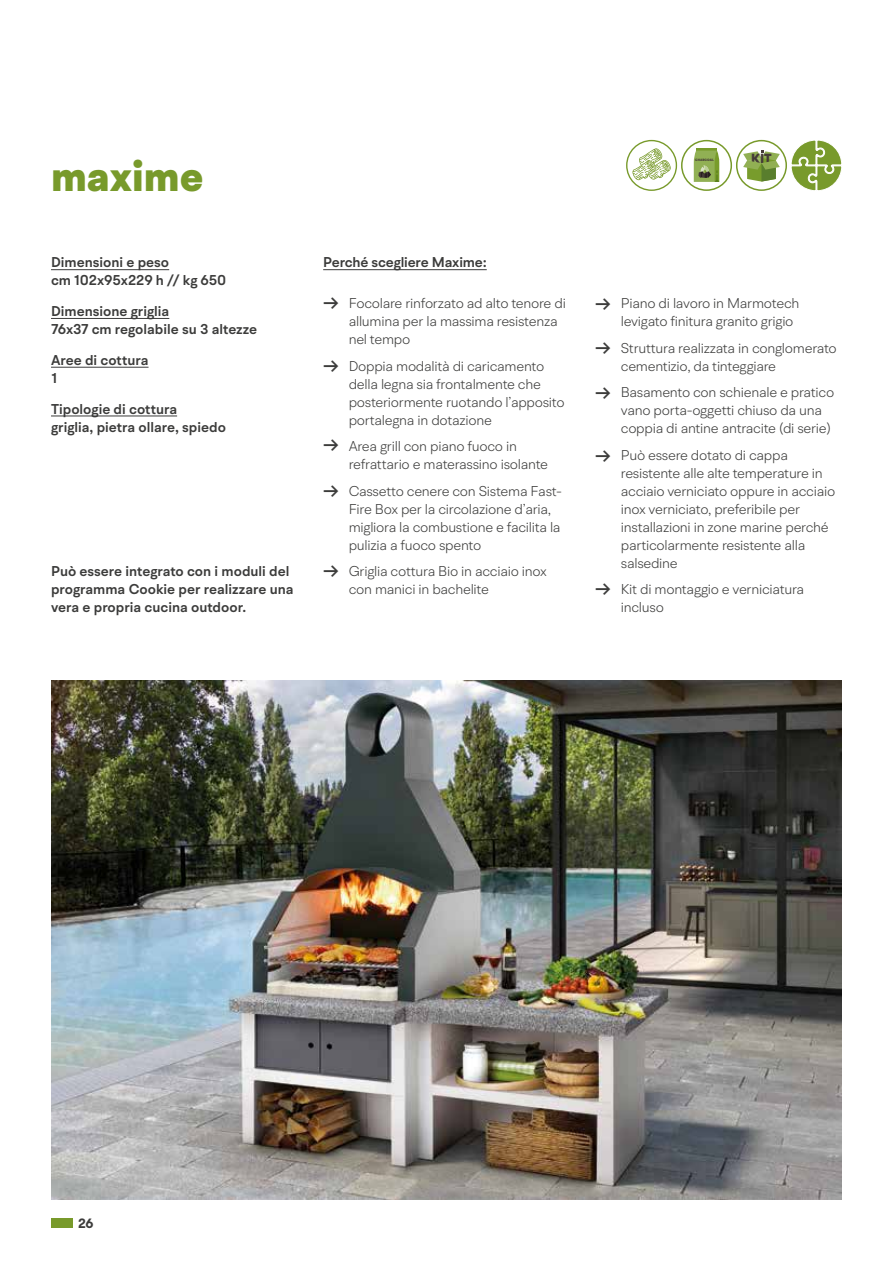
<style>
.page{position:relative;width:893px;height:1263px;background:#fff}
.page>*{position:absolute;margin:0;border:0;box-sizing:border-box;transform-origin:0 0}
.t1{font:900 42px "BR Hendrix";color:#789a2b}
.t2{font:22.5px/45.9px "BR Hendrix";color:#3c3c3b}
.t3{font:300 14.25px/18px "BR Hendrix";letter-spacing:-.02em;color:#3c3c3b}
.t4{font:600 14.25px/18px "BR Hendrix";color:#3c3c3b}
.t5{font:700 13.5px "BR Hendrix";color:#3c3c3b}
.t6{font:900 13.35px "BR Hendrix";color:#453b38}
.t7{font:900 3.3px "BR Hendrix";color:#473d38}
</style>
<div class="page">
<div style="left:626px;top:140px;width:51px;height:51px;border:1px solid #789a2b;border-radius:50%"></div>
<svg style="left:632px;top:148px;width:39px;height:32px"></svg>
<svg style="left:791px;top:140px;width:51px;height:51px"></svg>
<div style="left:681px;top:140px;width:51px;height:51px;border:2px solid #789a2b;border-radius:50%"></div>
<hr style="left:696px;top:148px;width:21px;height:3px;background:#789c2b">
<svg style="left:694px;top:151px;width:25px;height:31px"></svg>
<div style="left:736px;top:140px;width:51px;height:51px;border:2px solid #789a2b;border-radius:50%"></div>
<svg style="left:743px;top:150px;width:37px;height:32px"></svg>
<img style="left:51px;top:680px;width:791px;height:519px">
<hr style="left:51px;top:269px;width:118px;height:1px;background:#3c3c3b">
<hr style="left:51px;top:318px;width:118px;height:1px;background:#3c3c3b">
<hr style="left:51px;top:367px;width:98px;height:1px;background:#3c3c3b">
<hr style="left:51px;top:416px;width:126px;height:1px;background:#3c3c3b">
<hr style="left:323px;top:269px;width:164px;height:1px;background:#3c3c3b">
<div style="left:51px;top:1218px;width:21px;height:10px;background:#789a2b"></div>
<h1 class="t1" style="left:51px;top:150px;width:154px">maxime</h1>
<p class="t7" style="left:695px;top:158px;width:20px">CHARCOAL</p>
<p class="t6" style="left:751px;top:150px;width:22px">KIT</p>
<p class="t4" style="left:51px;top:253px;width:177px">Dimensioni e peso<br>cm 102x95x229 h // kg 650</p>
<p class="t4" style="left:51px;top:302px;width:208px">Dimensione griglia<br>76x37 cm regolabile su 3 altezze</p>
<p class="t4" style="left:51px;top:351px;width:99px">Aree di cottura<br>1</p>
<p class="t4" style="left:51px;top:400px;width:176px">Tipologie di cottura<br>griglia, pietra ollare, spiedo</p>
<p class="t4" style="left:51px;top:562px;width:244px">Può essere integrato con i moduli del programma Cookie per realizzare una vera e propria cucina outdoor.</p>
<p class="t4" style="left:323px;top:253px;width:165px">Perché scegliere Maxime:</p>
<h2 class="t2" style="left:323px;top:281px;width:17px">→</h2>
<h2 class="t2" style="left:323px;top:343px;width:17px">→</h2>
<h2 class="t2" style="left:323px;top:422px;width:17px">→ →</h2>
<h2 class="t2" style="left:323px;top:549px;width:17px">→</h2>
<p class="t3" style="left:349px;top:294px;width:219px">Focolare rinforzato ad alto tenore di allumina per la massima resistenza nel tempo</p>
<p class="t3" style="left:349px;top:356px;width:217px">Doppia modalità di caricamento della legna sia frontalmente che posteriormente ruotando l’apposito portalegna in dotazione</p>
<p class="t3" style="left:349px;top:437px;width:201px">Area grill con piano fuoco in refrattario e materassino isolante</p>
<p class="t3" style="left:349px;top:481px;width:215px">Cassetto cenere con Sistema Fast-<br>Fire Box per la circolazione d’aria, migliora la combustione e facilita la pulizia a fuoco spento</p>
<p class="t3" style="left:349px;top:562px;width:200px">Griglia cottura Bio in acciaio inox con manici in bachelite</p>
<h2 class="t2" style="left:595px;top:281px;width:17px">→</h2>
<h2 class="t2" style="left:595px;top:326px;width:17px">→</h2>
<h2 class="t2" style="left:595px;top:371px;width:17px">→</h2>
<h2 class="t2" style="left:595px;top:433px;width:17px">→</h2>
<h2 class="t2" style="left:595px;top:566px;width:17px">→</h2>
<p class="t3" style="left:621px;top:294px;width:180px">Piano di lavoro in Marmotech levigato finitura granito grigio</p>
<p class="t3" style="left:621px;top:338px;width:217px">Struttura realizzata in conglomerato cementizio, da tinteggiare</p>
<p class="t3" style="left:621px;top:383px;width:215px">Basamento con schienale e pratico vano porta-oggetti chiuso da una coppia di antine antracite (di serie)</p>
<p class="t3" style="left:621px;top:445px;width:216px">Può essere dotato di cappa resistente alle alte temperature in acciaio verniciato oppure in acciaio inox verniciato, preferibile per installazioni in zone marine perché particolarmente resistente alla salsedine</p>
<p class="t3" style="left:621px;top:580px;width:185px">Kit di montaggio e verniciatura incluso</p>
<p class="t5" style="left:78px;top:1215px;width:17px">26</p>
</div>
